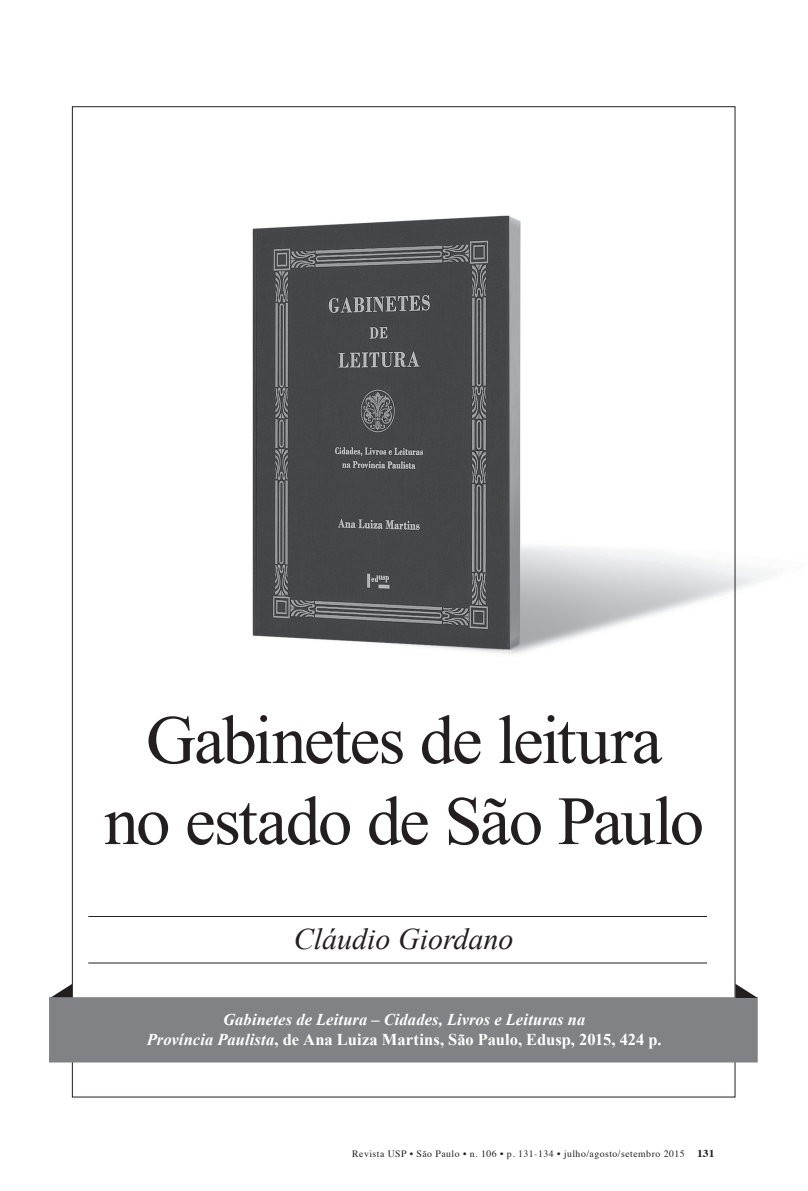
<style>
.page{position:relative;width:808px;height:1191px;background:#fff}
.page>*{position:absolute;margin:0;border:0;box-sizing:border-box;transform-origin:0 0}
.t1{font:69px/81px "Times New Roman";letter-spacing:-.035em;color:#231f20;text-align:center}
.t2{font:italic 30px "Times New Roman";color:#231f20}
.t3{font:italic 700 16.5px/20.4px "Times New Roman";letter-spacing:.01em;color:#fff;text-align:center}
.t4{font:9.75px "Times";letter-spacing:.05em;color:#231f20}
.s1{font-style:normal}
.s2{font-weight:700;font-size:10.5px}
</style>
<div class="page">
<img style="left:252px;top:167px;width:525px;height:535px">
<svg style="left:51px;top:984px;width:21px;height:13px"></svg>
<div style="left:49px;top:997px;width:709px;height:65px;background:#808285;border:2px solid #808285"></div>
<hr style="left:88px;top:962px;width:619px;height:1px;background:#231f20">
<hr style="left:88px;top:916px;width:619px;height:1px;background:#231f20">
<svg style="left:735px;top:983px;width:23px;height:15px"></svg>
<h1 class="t1" style="left:104px;top:698px;width:601px">Gabinetes de leitura<br>no estado de São Paulo</h1>
<h2 class="t2" style="left:294px;top:918px;width:221px">Cláudio Giordano</h2>
<p class="t3" style="left:147px;top:1008px;width:516px">Gabinetes de Leitura – Cidades, Livros e Leituras na<br>Província Paulista<span class="s1">, de Ana Luiza Martins, São Paulo, Edusp, 2015, 424 p.</span></p>
<p class="t4" style="left:352px;top:1144px;width:364px">Revista USP • São Paulo • n. 106 • p. 131-134 • julho/agosto/setembro 2015 <span class="s2">131</span></p>
</div>
